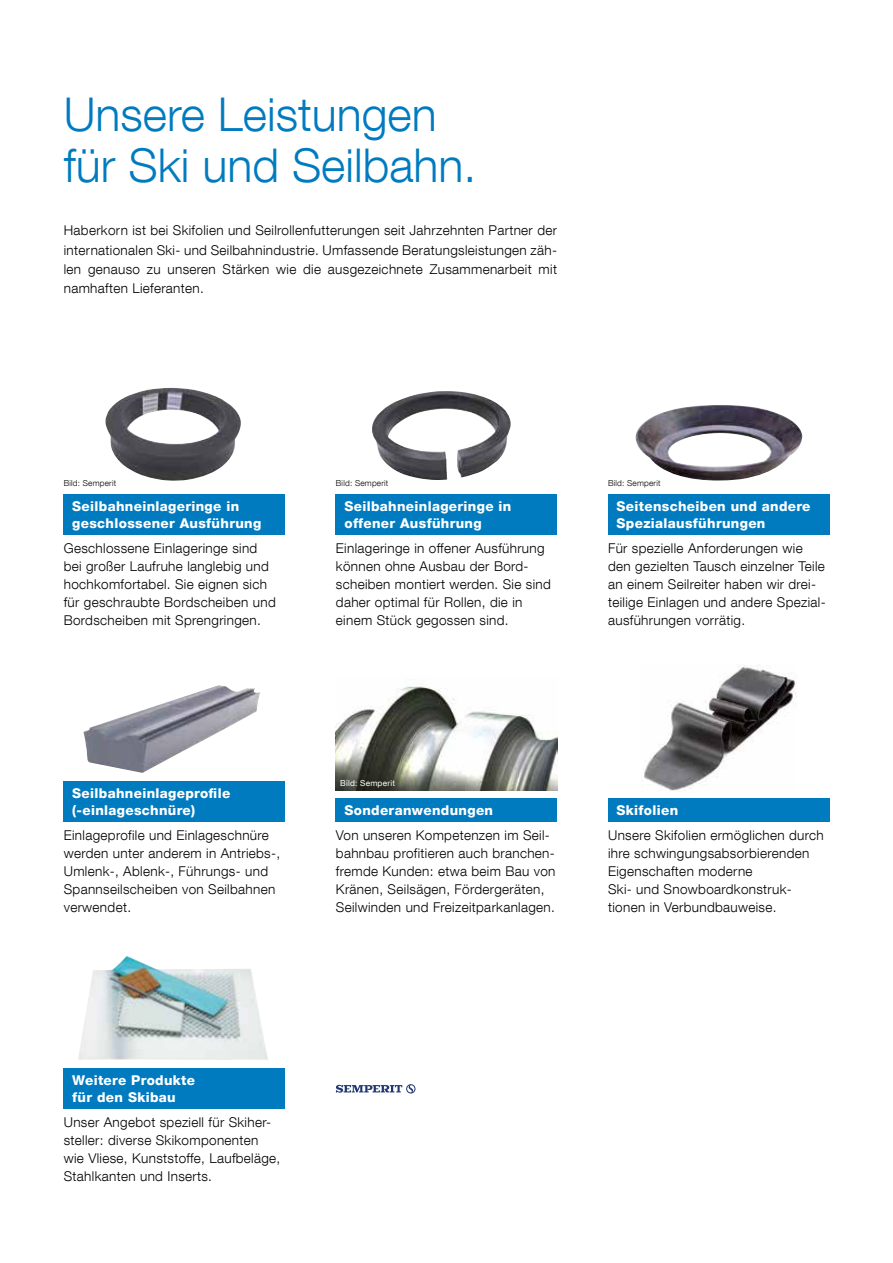
<style>
.page{position:relative;width:893px;height:1263px;background:#fff}
.page>*{position:absolute;margin:0;border:0;box-sizing:border-box;transform-origin:0 0}
.t1{font:300 46.5px/51px "Helvetica Neue LT Com";color:#007bc0}
.t2{font:300 13.5px/18px "Helvetica Neue LT Com";letter-spacing:.025em;color:#000}
.t3{font:800 13.5px/16.5px "Helvetica Neue LT Com";letter-spacing:.025em;color:#fff}
.t4{font:300 8.25px "Helvetica Neue LT Com";letter-spacing:.025em;color:#000}
.t5{font:8.25px "Helvetica Neue LT Com";letter-spacing:.025em;color:#fff}
</style>
<div class="page">
<img style="left:83px;top:685px;width:177px;height:88px">
<img style="left:644px;top:665px;width:152px;height:126px">
<div style="left:64px;top:782px;width:221px;height:40px;background:#007bc0"></div>
<img style="left:372px;top:391px;width:139px;height:89px">
<div style="left:336px;top:495px;width:221px;height:40px;background:#007bc0"></div>
<img style="left:635px;top:405px;width:167px;height:75px">
<div style="left:608px;top:495px;width:221px;height:40px;background:#007bc0"></div>
<img style="left:105px;top:388px;width:136px;height:93px">
<div style="left:64px;top:495px;width:221px;height:40px;background:#007bc0"></div>
<div style="left:608px;top:799px;width:221px;height:23px;background:#007bc0"></div>
<div style="left:336px;top:799px;width:221px;height:23px;background:#007bc0"></div>
<div style="left:64px;top:1069px;width:221px;height:40px;background:#007bc0"></div>
<img style="left:78px;top:956px;width:190px;height:104px">
<svg style="left:338px;top:1084px;width:77px;height:9px"></svg>
<svg style="left:336px;top:1085px;width:66px;height:8px"></svg>
<div style="left:406px;top:1084px;width:9px;height:9px;border:1px solid #1f3671;border-radius:50%"></div>
<svg style="left:409px;top:1085px;width:4px;height:8px"></svg>
<img style="left:336px;top:686px;width:221px;height:104px">
<h1 class="t1" style="left:64px;top:88px;width:414px">Unsere Leistungen für Ski und Seilbahn.</h1>
<p class="t2" style="left:64px;top:220px;width:495px;line-height:19.5px;text-align:justify">Haberkorn ist bei Skifolien und Seilrollenfutterungen seit Jahrzehnten Partner der internationalen Ski- und Seilbahnindustrie. Umfassende Beratungsleistungen zäh&shy;len genauso zu unseren Stärken wie die ausgezeichnete Zusammenarbeit mit namhaften Lieferanten.</p>
<p class="t4" style="left:64px;top:478px;width:54px">Bild: Semperit</p>
<p class="t4" style="left:336px;top:478px;width:54px">Bild: Semperit</p>
<p class="t4" style="left:608px;top:478px;width:54px">Bild: Semperit</p>
<p class="t3" style="left:72px;top:498px;width:191px">Seilbahneinlageringe in geschlossener Ausführung</p>
<p class="t2" style="left:64px;top:539px;width:214px">Geschlossene Einlageringe sind bei großer Laufruhe langlebig und hochkomfortabel. Sie eignen sich für geschraubte Bordscheiben und Bordscheiben mit Sprengringen.</p>
<p class="t3" style="left:344px;top:498px;width:168px">Seilbahneinlageringe in offener Ausführung</p>
<p class="t2" style="left:336px;top:539px;width:216px">Einlageringe in offener Ausführung können ohne Ausbau der Bord&shy;scheiben montiert werden. Sie sind daher optimal für Rollen, die in einem Stück gegossen sind.</p>
<p class="t3" style="left:617px;top:498px;width:195px">Seitenscheiben und andere<br>Spezialausführungen</p>
<p class="t2" style="left:608px;top:539px;width:219px">Für spezielle Anforderungen wie den gezielten Tausch einzelner Teile an einem Seilreiter haben wir drei&shy;teilige Einlagen und andere Spezial&shy;ausführungen vorrätig.</p>
<p class="t3" style="left:72px;top:785px;width:160px">Seilbahneinlageprofile (-einlageschnüre)</p>
<p class="t2" style="left:64px;top:826px;width:218px">Einlageprofile und Einlageschnüre werden unter anderem in Antriebs-,<br>Umlenk-, Ablenk-, Führungs- und<br>Spannseilscheiben von Seilbahnen verwendet.</p>
<p class="t5" style="left:340px;top:778px;width:56px">Bild: Semperit</p>
<p class="t3" style="left:344px;top:802px;width:150px">Sonderanwendungen</p>
<p class="t2" style="left:336px;top:826px;width:221px">Von unseren Kompetenzen im Seil&shy;bahnbau profitieren auch branchen&shy;fremde Kunden: etwa beim Bau von Kränen, Seilsägen, Fördergeräten, Seilwinden und Freizeitparkanlagen.</p>
<p class="t3" style="left:617px;top:802px;width:63px">Skifolien</p>
<p class="t2" style="left:608px;top:826px;width:217px">Unsere Skifolien ermöglichen durch ihre schwingungsabsorbierenden<br>Eigenschaften moderne<br>Ski- und Snowboardkonstruk&shy;tionen in Verbundbauweise.</p>
<p class="t3" style="left:72px;top:1072px;width:124px">Weitere Produkte für den Skibau</p>
<p class="t2" style="left:64px;top:1113px;width:218px">Unser Angebot speziell für Skiher&shy;steller: diverse Skikomponenten wie Vliese, Kunststoffe, Laufbeläge, Stahlkanten und Inserts.</p>
</div>
